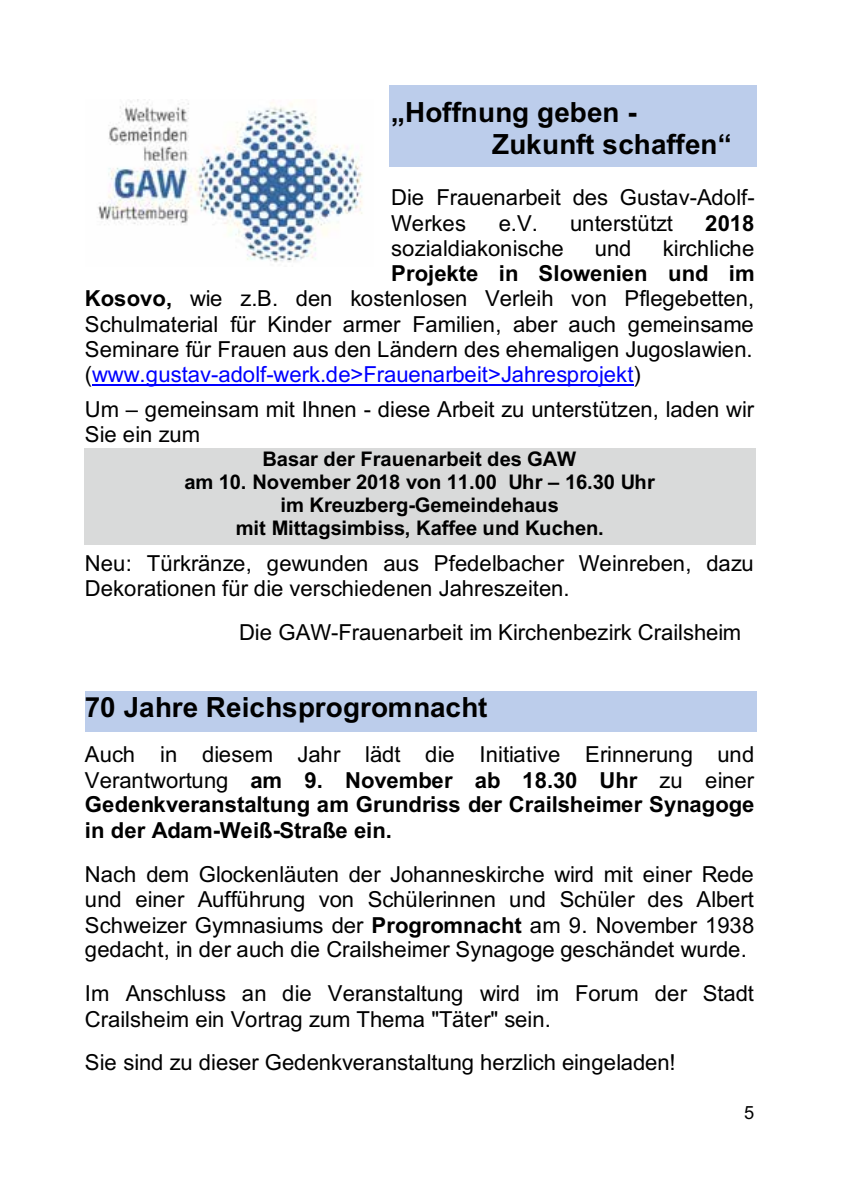
<style>
.page{position:relative;width:842px;height:1191px;background:#fff}
.page>*{position:absolute;margin:0;border:0;box-sizing:border-box;transform-origin:0 0}
.t1{font:700 27.8px/32.2px "Arial";color:#000}
.t2{font:22px/25.2px "Arial";color:#000}
.t3{font:700 22px/25.2px "Arial";color:#000;text-align:justify}
.t4{font:700 20.2px/23px "Arial";letter-spacing:-.01em;color:#000;text-align:center}
.t5{font:18.2px "Arial";color:#000}
.s1{font-weight:700}
.s2{color:#00f}
.s3{font-weight:400}
</style>
<div class="page">
<div style="left:389px;top:85px;width:368px;height:82px;background:#bccdeb"></div>
<div style="left:85px;top:691px;width:672px;height:40px;background:#bccdeb"></div>
<div style="left:84px;top:448px;width:672px;height:96px;background:#d9dada"></div>
<hr style="left:92px;top:385px;width:542px;height:1px;background:#00f">
<img style="left:97px;top:99px;width:266px;height:163px">
<p class="t1" style="left:492px;top:96px;width:241px;text-indent:-101px">„Hoffnung geben -<br>Zukunft schaffen“</p>
<p class="t2" style="left:391px;top:184px;width:365px">Die Frauenarbeit des Gustav-Adolf-<br>Werkes</p>
<p class="t2" style="left:499px;top:210px;width:41px">e.V.</p>
<p class="t2" style="left:570px;top:210px;width:104px">unterstützt</p>
<p class="t3" style="left:705px;top:210px;width:51px">2018</p>
<p class="t2" style="left:391px;top:235px;width:174px">sozialdiakonische</p>
<p class="t2" style="left:595px;top:235px;width:38px">und</p>
<p class="t2" style="left:663px;top:235px;width:93px">kirchliche</p>
<p class="t2" style="left:85px;top:261px;width:671px;text-align:justify;text-indent:306px"><span class="s1">Projekte in Slowenien und im Kosovo,</span> wie z.B. den kostenlosen Verleih von Pflegebetten, Schulmaterial für Kinder armer Familien, aber auch gemeinsame Seminare für Frauen aus den Ländern des ehemaligen Jugoslawien. (<span class="s2">www.gustav-adolf-werk.de&gt;Frauenarbeit&gt;Jahresprojekt</span>)</p>
<p class="t2" style="left:85px;top:396px;width:671px">Um – gemeinsam mit Ihnen - diese Arbeit zu unterstützen, laden wir<br>Sie ein zum</p>
<p class="t4" style="left:184px;top:447px;width:472px">Basar der Frauenarbeit des GAW<br>am 10. November 2018 von 11.00 Uhr – 16.30 Uhr im Kreuzberg-Gemeindehaus<br>mit Mittagsimbiss, Kaffee und Kuchen.</p>
<p class="t2" style="left:85px;top:550px;width:670px">Neu: Türkränze, gewunden aus Pfedelbacher Weinreben, dazu<br>Dekorationen für die verschiedenen Jahreszeiten.</p>
<p class="t2" style="left:239px;top:619px;width:504px">Die GAW-Frauenarbeit im Kirchenbezirk Crailsheim</p>
<p class="t1" style="left:85px;top:692px;width:404px">70 Jahre Reichsprogromnacht</p>
<p class="t3" style="left:85px;top:742px;width:671px"><span class="s3">Auch in diesem Jahr lädt die Initiative Erinnerung und Verantwortung</span> am 9. November ab 18.30 Uhr <span class="s3">zu einer </span>Gedenkveranstaltung am Grundriss der Crailsheimer Synagoge in der Adam-Weiß-Straße ein.</p>
<p class="t2" style="left:85px;top:861px;width:671px;text-align:justify">Nach dem Glockenläuten der Johanneskirche wird mit einer Rede und einer Aufführung von Schülerinnen und Schüler des Albert Schweizer Gymnasiums der <span class="s1">Progromnacht</span> am 9. November 1938 gedacht, in der auch die Crailsheimer Synagoge geschändet wurde.</p>
<p class="t2" style="left:85px;top:980px;width:670px">Im Anschluss an die Veranstaltung wird im Forum der Stadt<br>Crailsheim ein Vortrag zum Thema "Täter" sein.</p>
<p class="t2" style="left:85px;top:1049px;width:592px">Sie sind zu dieser Gedenkveranstaltung herzlich eingeladen!</p>
<p class="t5" style="left:744px;top:1100px;width:12px">5</p>
</div>
